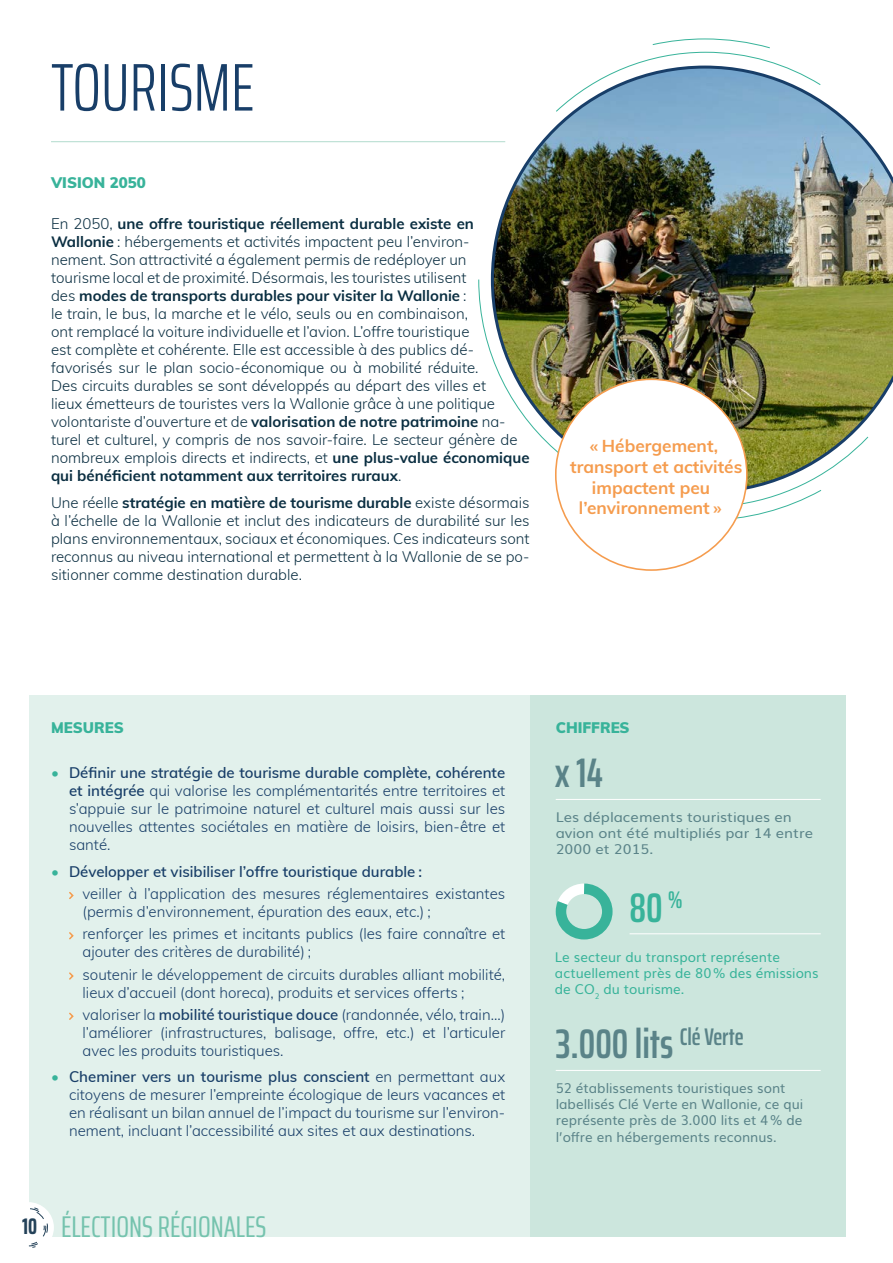
<style>
.page{position:relative;width:893px;height:1263px;background:#fff}
.page>*{position:absolute;margin:0;border:0;box-sizing:border-box;transform-origin:0 0}
.t1{font:300 extra-condensed 67.5px "Saira";color:#183e68}
.t2{font:600 extra-condensed 41.4px "Saira";color:#5a8388}
.t3{font:600 extra-condensed 41.4px "Saira";color:#38b39a}
.t4{font:extra-condensed 30px "Saira";color:#75c3ae}
.t5{font:700 extra-condensed 22.5px "Saira";color:#244259}
.t6{font:700 17.25px "Muli";color:#f59c4e}
.t7{font:300 15px/18px "Muli";color:#0a2e41}
.t8{font:300 15px/18px "Muli";color:#183e68}
.t9{font:900 15px "Muli";color:#38b39a}
.t10{font:13.5px/16.2px "Muli";color:#5a8388}
.t11{font:13.5px/16.2px "Muli";color:#38b39a}
.t12{font:13.5px/16.2px "Muli";color:#5a8388;scale:1.09 1}
.s1{font-weight:700}
.s2{color:#38b39a}
.s3{font-weight:600}
</style>
<div class="page">
<svg style="left:478px;top:279px;width:13px;height:76px"></svg>
<svg style="left:628px;top:38px;width:155px;height:28px"></svg>
<svg style="left:735px;top:493px;width:82px;height:28px"></svg>
<div style="left:29px;top:695px;width:501px;height:542px;background:#e2f1ec"></div>
<div style="left:3px;top:1202px;width:51px;height:51px;background:#fff;border-radius:50%"></div>
<div style="left:530px;top:695px;width:316px;height:542px;background:#cce6dd"></div>
<svg style="left:29px;top:1207px;width:19px;height:41px"></svg>
<svg style="left:69px;top:892px;width:5px;height:7px"></svg>
<svg style="left:69px;top:932px;width:5px;height:8px"></svg>
<svg style="left:69px;top:972px;width:5px;height:8px"></svg>
<svg style="left:69px;top:1012px;width:5px;height:8px"></svg>
<img style="left:491px;top:66px;width:402px;height:427px">
<div style="left:556px;top:379px;width:191px;height:191px;background:#fff;border-radius:50%"></div>
<hr style="left:51px;top:141px;width:454px;height:1px;background:#b2dbce">
<hr style="left:556px;top:799px;width:265px;height:1px;background:#fff">
<hr style="left:556px;top:1070px;width:265px;height:1px;background:#fff">
<hr style="left:630px;top:933px;width:191px;height:1px;background:#fff">
<svg style="left:555px;top:883px;width:58px;height:57px"></svg>
<h1 class="t1" style="left:51px;top:37px;width:205px">TOURISME</h1>
<p class="t9" style="left:51px;top:171px;width:96px">VISION 2050</p>
<p class="t7" style="left:51px;top:214px;width:480px">En 2050, <span class="s1">une offre touristique réellement durable existe en Wallonie</span> : hébergements et activités impactent peu l’environ-<br>nement. Son attractivité a également permis de redéployer un tourisme local et de proximité. Désormais, les touristes utilisent<br>des <span class="s1">modes de transports durables pour visiter la Wallonie</span> :<br>le train, le bus, la marche et le vélo, seuls ou en combinaison,<br>ont remplacé la voiture individuelle et l’avion. L’offre touristique<br>est complète et cohérente. Elle est accessible à des publics dé&shy;favorisés sur le plan socio-économique ou à mobilité réduite.<br>Des circuits durables se sont développés au départ des villes et<br>lieux émetteurs de touristes vers la Wallonie grâce à une politique volontariste d’ouverture et de <span class="s1">valorisation de notre patrimoine</span> na&shy;turel et culturel, y compris de nos savoir-faire. Le secteur génère de nombreux emplois directs et indirects, et <span class="s1">une plus-value économique qui bénéficient notamment aux territoires ruraux</span>.</p>
<p class="t7" style="left:51px;top:493px;width:480px;text-align:justify">Une réelle <span class="s1">stratégie en matière de tourisme durable</span> existe désormais à l’échelle de la Wallonie et inclut des indicateurs de durabilité sur les plans environnementaux, sociaux et économiques. Ces indicateurs sont reconnus au niveau international et permettent à la Wallonie de se po&shy;sitionner comme destination durable.</p>
<p class="t6" style="left:590px;top:433px;width:130px">« Hébergement,</p>
<p class="t6" style="left:570px;top:454px;width:174px">transport et activités</p>
<p class="t6" style="left:592px;top:475px;width:120px">impactent peu</p>
<p class="t6" style="left:579px;top:496px;width:145px">l’environnement »</p>
<p class="t9" style="left:51px;top:717px;width:74px">MESURES</p>
<p class="t9" style="left:556px;top:717px;width:75px">CHIFFRES</p>
<p class="t8" style="left:69px;top:763px;width:438px;text-align:justify;text-indent:-18px"><span class="s2">•</span> <span class="s3">Définir une stratégie de tourisme durable complète, cohérente et intégrée</span> qui valorise les complémentarités entre territoires et s’appuie sur le patrimoine naturel et culturel mais aussi sur les nouvelles attentes sociétales en matière de loisirs, bien-être et santé.</p>
<p class="t8" style="left:83px;top:860px;width:424px;line-height:22.2px;text-indent:-31px"><span class="s2">•</span> <span class="s3">Développer et visibiliser l’offre touristique durable :<br></span>veiller à l’application des mesures réglementaires existantes</p>
<p class="t8" style="left:83px;top:900px;width:424px;line-height:22.2px">(permis d’environnement, épuration des eaux, etc.) ;<br>renforçer les primes et incitants publics (les faire connaître et</p>
<p class="t8" style="left:83px;top:940px;width:424px;line-height:22.2px">ajouter des critères de durabilité) ;<br>soutenir le développement de circuits durables alliant mobilité,</p>
<p class="t8" style="left:83px;top:980px;width:424px;line-height:22.2px">lieux d’accueil (dont horeca), produits et services offerts ; valoriser la <span class="s3">mobilité touristique douce</span> (randonnée, vélo, train…)</p>
<p class="t8" style="left:83px;top:1023px;width:424px">l’améliorer (infrastructures, balisage, offre, etc.) et l’articuler avec les produits touristiques.</p>
<p class="t8" style="left:69px;top:1067px;width:438px;text-align:justify;text-indent:-18px"><span class="s2">•</span> <span class="s3">Cheminer vers un tourisme plus conscient</span> en permettant aux citoyens de mesurer l’empreinte écologique de leurs vacances et en réalisant un bilan annuel de l’impact du tourisme sur l’environ&shy;nement, incluant l’accessibilité aux sites et aux destinations.</p>
<h2 class="t2" style="left:555px;top:742px;width:50px">x 14</h2>
<p class="t12" style="left:556px;top:808px;width:238px">Les déplacements touristiques en avion ont été multipliés par 14 entre<br>2000 et 2015.</p>
<h2 class="t3" style="left:630px;top:876px;width:55px">80<sup>%</sup></h2>
<p class="t11" style="left:555px;top:948px;width:265px">Le secteur du transport représente actuellement près de 80% des émissions de CO<sub>2</sub> du tourisme.</p>
<h2 class="t2" style="left:556px;top:1013px;width:189px">3.000 lits <sup>Clé</sup> <sup>Verte</sup></h2>
<p class="t10" style="left:556px;top:1079px;width:249px">52 établissements touristiques sont labellisés Clé Verte en Wallonie, ce qui représente près de 3.000 lits et 4% de l’offre en hébergements reconnus.</p>
<h3 class="t5" style="left:22px;top:1209px;width:17px">10</h3>
<h3 class="t4" style="left:61px;top:1204px;width:207px">ÉLECTIONS RÉGIONALES</h3>
</div>
